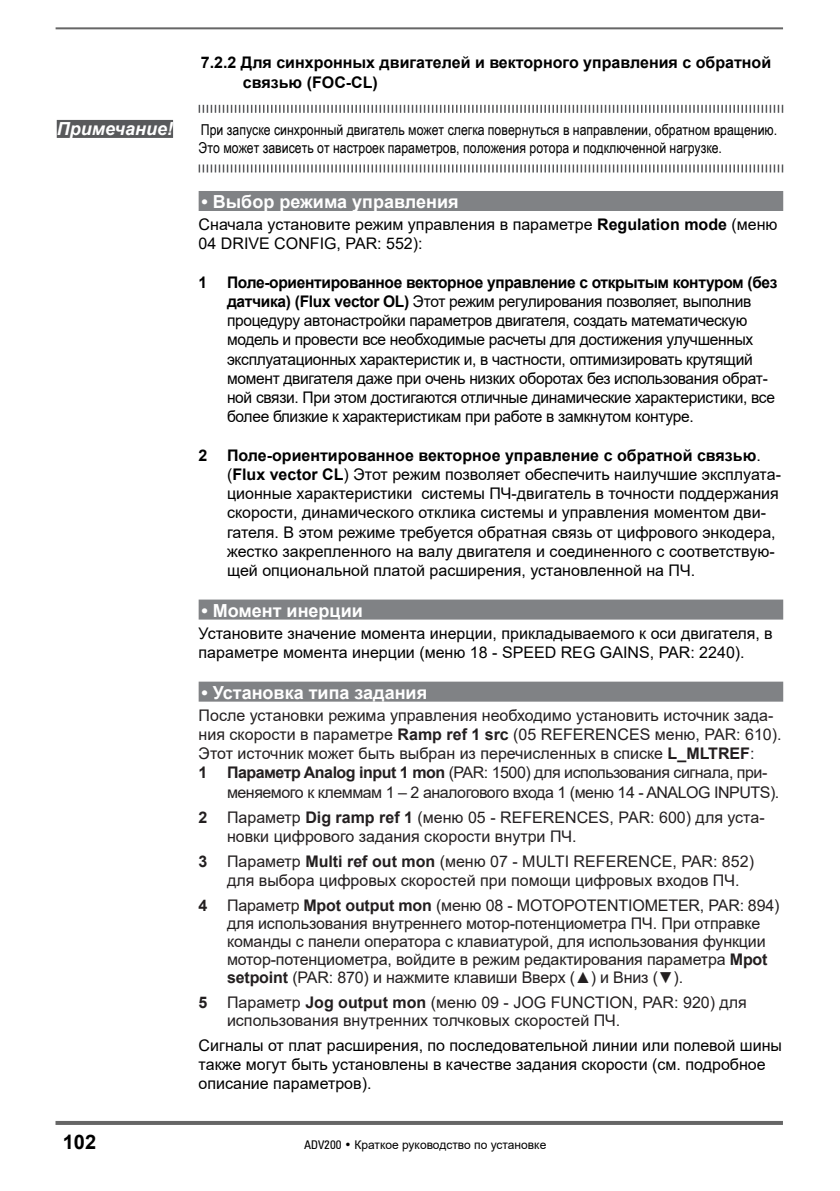
<style>
.page{position:relative;width:840px;height:1191px;background:#fff}
.page>*{position:absolute;margin:0;border:0;box-sizing:border-box;transform-origin:0 0}
.t1{font:700 20px "Arial";color:#000}
.t2{font:700 18px "Arial";color:#fff}
.t3{font:italic 700 18px "Arial";color:#fff}
.t4{font:16px/19.2px "Arial";letter-spacing:-.01em;color:#000}
.t5{font:16px/18px "Arial";letter-spacing:-.01em;color:#231f20}
.t6{font:16px "Arial";letter-spacing:-.03em;color:#231f20}
.t7{font:700 16px/19.2px "Arial";color:#000}
.t8{font:15px/18px "Arial Narrow";color:#000}
.t9{font:12px "Arial";color:#000}
.s1{font-weight:700}
.s2{font-family:"Zurich BT";font-stretch:condensed}
</style>
<div class="page">
<hr style="left:55px;top:1121px;width:727px;height:4px;background:#666">
<hr style="left:56px;top:27px;width:726px;height:2px;background:#666">
<svg style="left:198px;top:105px;width:584px;height:8px"></svg>
<div style="left:57px;top:120px;width:116px;height:18px;background:#58595b"></div>
<svg style="left:198px;top:164px;width:584px;height:8px"></svg>
<div style="left:198px;top:191px;width:584px;height:20px;background:#808285"></div>
<div style="left:198px;top:599px;width:584px;height:20px;background:#808285"></div>
<div style="left:198px;top:681px;width:584px;height:20px;background:#808285"></div>
<p class="t7" style="left:243px;top:53px;width:529px;text-indent:-42px">7.2.2 Для синхронных двигателей и векторного управления с обратной связью (FOC-CL)</p>
<p class="t3" style="left:57px;top:117px;width:118px">Примечание!</p>
<p class="t8" style="left:198px;top:120px;width:580px">При запуске синхронный двигатель может слегка повернуться в направлении, обратном вращению.<br>Это может зависеть от настроек параметров, положения ротора и подключенной нагрузке.</p>
<p class="t2" style="left:201px;top:189px;width:258px">• Выбор режима управления</p>
<p class="t4" style="left:198px;top:215px;width:580px">Сначала установите режим управления в параметре <span class="s1">Regulation mode</span> (меню<br>04 DRIVE CONFIG, PAR: 552):</p>
<p class="t4" style="left:227px;top:272px;width:552px;text-indent:-28px"><span class="s1">1 Поле-ориентированное векторное управление с открытым контуром (без датчика) (Flux vector OL)</span> Этот режим регулирования позволяет, выполнив процедуру автонастройки параметров двигателя, создать математическую модель и провести все необходимые расчеты для достижения улучшенных эксплуатационных характеристик и, в частности, оптимизировать крутящий момент двигателя даже при очень низких оборотах без использования обрат&shy;ной связи. При этом достигаются отличные динамические характеристики, все более близкие к характеристикам при работе в замкнутом контуре.</p>
<p class="t4" style="left:227px;top:445px;width:555px;text-indent:-28px"><span class="s1">2 Поле-ориентированное векторное управление с обратной связью</span>. (<span class="s1">Flux vector CL</span>) Этот режим позволяет обеспечить наилучшие эксплуата&shy;ционные характеристики системы ПЧ-двигатель в точности поддержания скорости, динамического отклика системы и управления моментом дви&shy;гателя. В этом режиме требуется обратная связь от цифрового энкодера, жестко закрепленного на валу двигателя и соединенного с соответствую&shy;щей опциональной платой расширения, установленной на ПЧ.</p>
<p class="t2" style="left:201px;top:598px;width:163px">• Момент инерции</p>
<p class="t4" style="left:198px;top:623px;width:575px">Установите значение момента инерции, прикладываемого к оси двигателя, в параметре момента инерции (меню 18 - SPEED REG GAINS, PAR: 2240).</p>
<p class="t2" style="left:201px;top:680px;width:227px">• Установка типа задания</p>
<p class="t5" style="left:198px;top:706px;width:576px">После установки режима управления необходимо установить источник зада-</p>
<p class="t5" style="left:198px;top:725px;width:584px">ния скорости в параметре <span class="s1">Ramp ref 1 src</span> (05 REFERENCES меню, PAR: 610).</p>
<p class="t5" style="left:198px;top:744px;width:557px">Этот источник может быть выбран из перечисленных в списке <span class="s1">L_MLTREF</span>:</p>
<p class="t6" style="left:198px;top:762px;width:570px"><span class="s1">1 Параметр Analog input 1 mon</span> (PAR: 1500) для использования сигнала, при-</p>
<p class="t6" style="left:227px;top:781px;width:553px">меняемого к клеммам 1 – 2 аналогового входа 1 (меню 14 - ANALOG INPUTS).</p>
<p class="t5" style="left:227px;top:807px;width:539px;line-height:19.2px;text-indent:-28px"><span class="s1">2</span> Параметр <span class="s1">Dig ramp ref 1</span> (меню 05 - REFERENCES, PAR: 600) для уста&shy;новки цифрового задания скорости внутри ПЧ.</p>
<p class="t5" style="left:227px;top:851px;width:528px;line-height:19.2px;text-indent:-28px"><span class="s1">3</span> Параметр <span class="s1">Multi ref out mon</span> (меню 07 - MULTI REFERENCE, PAR: 852) для выбора цифровых скоростей при помощи цифровых входов ПЧ.</p>
<p class="t5" style="left:227px;top:896px;width:553px;text-indent:-28px"><span class="s1">4</span> Параметр <span class="s1">Mpot output mon</span> (меню 08 - MOTOPOTENTIOMETER, PAR: 894) для использования внутреннего мотор-потенциометра ПЧ. При отправке команды с панели оператора с клавиатурой, для использования функции мотор-потенциометра, войдите в режим редактирования параметра <span class="s1">Mpot setpoint</span> (PAR: 870) и нажмите клавиши Вверх (▲) и Вниз (▼).</p>
<p class="t5" style="left:227px;top:993px;width:521px;text-indent:-28px"><span class="s1">5</span> Параметр <span class="s1">Jog output mon</span> (меню 09 - JOG FUNCTION, PAR: 920) для использования внутренних толчковых скоростей ПЧ.</p>
<p class="t4" style="left:198px;top:1035px;width:584px">Сигналы от плат расширения, по последовательной линии или полевой шины также могут быть установлены в качестве задания скорости (см. подробное описание параметров).</p>
<p class="t1" style="left:63px;top:1127px;width:35px">102</p>
<p class="t9" style="left:304px;top:1136px;width:243px"><span class="s2">ADV200 •</span> Краткое руководство по установке</p>
</div>
